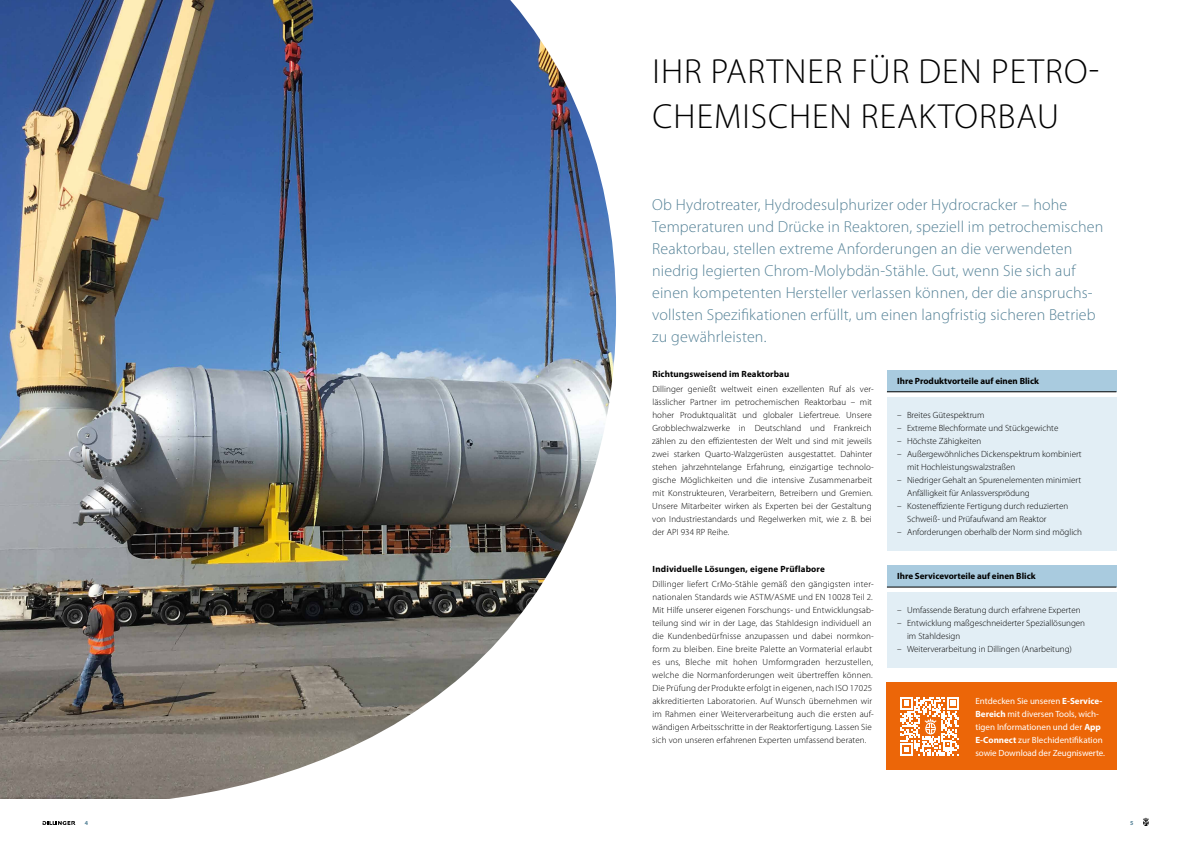
<style>
.page{position:relative;width:1191px;height:842px;background:#fff}
.page>*{position:absolute;margin:0;border:0;box-sizing:border-box;transform-origin:0 0}
.t1{font:300 35px/45px "Myriad Pro";letter-spacing:.03em;color:#000}
.t2{font:300 16px/22px "Myriad Pro";letter-spacing:.01em;color:#558297}
.t3{font:300 9px/13px "Myriad Pro";letter-spacing:.01em;color:#000}
.t4{font:9px/13px "Myriad Pro";color:#fff}
.t5{font:700 9px "Myriad Pro";letter-spacing:.01em;color:#000}
.t6{font:700 6px "Myriad Pro";color:#558297}
.s1{font-weight:700}
</style>
<div class="page">
<img style="left:0;top:0;width:1117px;height:799px">
<div style="left:887px;top:391px;width:229px;height:160px;background:#e2eef5"></div>
<hr style="left:887px;top:392px;width:229px;height:4px;background:#fff">
<div style="left:887px;top:370px;width:229px;height:22px;background:#a9cbdf"></div>
<hr style="left:887px;top:392px;width:229px;height:1px;background:#000">
<div style="left:887px;top:587px;width:229px;height:81px;background:#e2eef5"></div>
<div style="left:887px;top:587px;width:229px;height:5px;background:#fff"></div>
<div style="left:887px;top:566px;width:229px;height:21px;background:#a9cbdf"></div>
<hr style="left:887px;top:587px;width:229px;height:1px;background:#000">
<div style="left:886px;top:682px;width:230px;height:87px;background:#ec6608"></div>
<svg style="left:900px;top:697px;width:59px;height:59px"></svg>
<svg style="left:1143px;top:818px;width:6px;height:8px"></svg>
<svg style="left:43px;top:821px;width:32px;height:4px"></svg>
<h1 class="t1" style="left:652px;top:49px;width:448px">IHR PARTNER FÜR DEN PETRO-<br>CHEMISCHEN REAKTORBAU</h1>
<p class="t2" style="left:652px;top:194px;width:452px">Ob Hydrotreater, Hydrodesulphurizer oder Hydrocracker – hohe Temperaturen und Drücke in Reaktoren, speziell im petrochemischen Reaktorbau, stellen extreme Anforderungen an die verwendeten niedrig legierten Chrom-Molybdän-Stähle. Gut, wenn Sie sich auf einen kompetenten Hersteller verlassen können, der die anspruchs&shy;vollsten Spezifikationen erfüllt, um einen langfristig sicheren Betrieb zu gewährleisten.</p>
<p class="t5" style="left:897px;top:376px;width:143px">Ihre Produktvorteile auf einen Blick</p>
<p class="t3" style="left:897px;top:408px;width:89px">– Breites Gütespektrum</p>
<p class="t3" style="left:897px;top:421px;width:163px">– Extreme Blechformate und Stückgewichte</p>
<p class="t3" style="left:897px;top:434px;width:86px">– Höchste Zähigkeiten</p>
<p class="t3" style="left:907px;top:447px;width:176px;text-indent:-10px">– Außergewöhnliches Dickenspektrum kombiniert mit Hochleistungswalzstraßen</p>
<p class="t3" style="left:907px;top:473px;width:175px;text-indent:-10px">– Niedriger Gehalt an Spurenelementen minimiert<br>Anfälligkeit für Anlassversprödung</p>
<p class="t3" style="left:907px;top:499px;width:163px;text-indent:-10px">– Kosteneffiziente Fertigung durch reduzierten<br>Schweiß- und Prüfaufwand am Reaktor</p>
<p class="t3" style="left:897px;top:525px;width:186px">– Anforderungen oberhalb der Norm sind möglich</p>
<p class="t5" style="left:897px;top:571px;width:140px">Ihre Servicevorteile auf einen Blick</p>
<p class="t3" style="left:897px;top:603px;width:185px">– Umfassende Beratung durch erfahrene Experten</p>
<p class="t3" style="left:907px;top:616px;width:179px;text-indent:-10px">– Entwicklung maßgeschneiderter Speziallösungen im Stahldesign</p>
<p class="t3" style="left:897px;top:642px;width:176px">– Weiterverarbeitung in Dillingen (Anarbeitung)</p>
<p class="t5" style="left:652px;top:369px;width:138px">Richtungsweisend im Reaktorbau</p>
<p class="t3" style="left:652px;top:382px;width:223px">Dillinger genießt weltweit einen exzellenten Ruf als ver&shy;lässlicher Partner im petrochemischen Reaktorbau – mit hoher Produktqualität und globaler Liefertreue. Unsere Grobblechwalzwerke in Deutschland und Frankreich zählen zu den effizientesten der Welt und sind mit jeweils zwei starken Quarto-Walzgerüsten ausgestattet. Dahinter stehen jahrzehntelange Erfahrung, einzigartige technolo&shy;gische Möglichkeiten und die intensive Zusammenarbeit mit Konstrukteuren, Verarbeitern, Betreibern und Gremien.<br>Unsere Mitarbeiter wirken als Experten bei der Gestaltung von Industriestandards und Regelwerken mit, wie z. B. bei der API 934 RP Reihe.</p>
<p class="t5" style="left:652px;top:564px;width:174px">Individuelle Lösungen, eigene Prüflabore</p>
<p class="t3" style="left:652px;top:577px;width:223px">Dillinger liefert CrMo-Stähle gemäß den gängigsten inter&shy;nationalen Standards wie ASTM/ASME und EN 10028 Teil 2.<br>Mit Hilfe unserer eigenen Forschungs- und Entwicklungsab&shy;teilung sind wir in der Lage, das Stahldesign individuell an die Kundenbedürfnisse anzupassen und dabei normkon&shy;form zu bleiben. Eine breite Palette an Vormaterial erlaubt es uns, Bleche mit hohen Umformgraden herzustellen, welche die Normanforderungen weit übertreffen können.<br>Die Prüfung der Produkte erfolgt in eigenen, nach ISO 17025 akkreditierten Laboratorien. Auf Wunsch übernehmen wir im Rahmen einer Weiterverarbeitung auch die ersten auf&shy;wändigen Arbeitsschritte in der Reaktorfertigung. Lassen Sie sich von unseren erfahrenen Experten umfassend beraten.</p>
<p class="t4" style="left:975px;top:694px;width:131px">Entdecken Sie unseren <span class="s1">E-Service-Bereich</span> mit diversen Tools, wich&shy;tigen Informationen und der <span class="s1">App E-Connect</span> zur Blechidentifikation sowie Download der Zeugniswerte.</p>
<p class="t6" style="left:85px;top:819px;width:5px">4</p>
<p class="t6" style="left:1130px;top:819px;width:5px">5</p>
</div>
